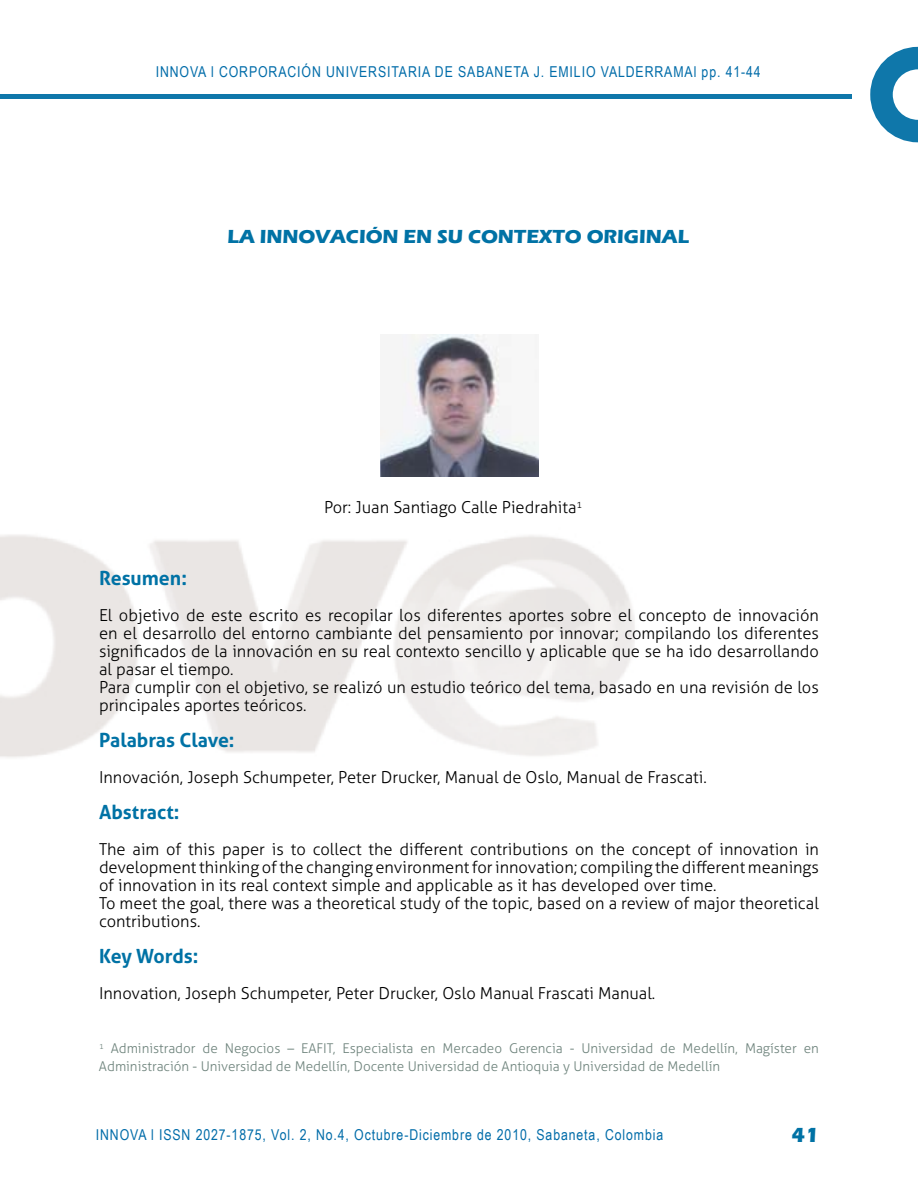
<style>
.page{position:relative;width:918px;height:1188px;background:#fff}
.page>*{position:absolute;margin:0;border:0;box-sizing:border-box;transform-origin:0 0}
.t1{font:700 21px "Eras ITC";color:#0072a5}
.t2{font:700 19.5px "Aller";color:#0072a5}
.t3{font:700 19.5px "Eras ITC";color:#0072a5}
.t4{font:300 16.5px/18px "Aller";color:#000}
.t5{font:15px "Arial Narrow";letter-spacing:.06em;color:#006ca9}
.t6{font:300 13.5px/18px "Aller";color:#6f847d}
</style>
<div class="page">
<img style="left:0;top:46px;width:916px;height:712px">
<svg style="left:870px;top:47px;width:48px;height:95px"></svg>
<div style="left:0;top:94px;width:851px;height:5px;background:#0f77aa"></div>
<img style="left:381px;top:334px;width:158px;height:143px">
<p class="t5" style="left:156px;top:61px;width:607px">INNOVA l CORPORACIÓN UNIVERSITARIA DE SABANETA J. EMILIO VALDERRAMAl pp. 41-44</p>
<p class="t3" style="left:228px;top:225px;width:463px">LA INNOVACIÓN EN SU CONTEXTO ORIGINAL</p>
<p class="t4" style="left:324px;top:498px;width:260px">Por: Juan Santiago Calle Piedrahita<sup>1</sup></p>
<p class="t2" style="left:99px;top:566px;width:89px">Resumen:</p>
<p class="t4" style="left:99px;top:606px;width:722px">El objetivo de este escrito es recopilar los diferentes aportes sobre el concepto de innovación en el desarrollo del entorno cambiante del pensamiento por innovar; compilando los diferentes significados de la innovación en su real contexto sencillo y aplicable que se ha ido desarrollando al pasar el tiempo.<br>Para cumplir con el objetivo, se realizó un estudio teórico del tema, basado en una revisión de los principales aportes teóricos.</p>
<p class="t2" style="left:99px;top:728px;width:137px">Palabras Clave:</p>
<p class="t4" style="left:99px;top:768px;width:609px">Innovación, Joseph Schumpeter, Peter Drucker, Manual de Oslo, Manual de Frascati.</p>
<p class="t2" style="left:99px;top:800px;width:82px">Abstract:</p>
<p class="t4" style="left:99px;top:840px;width:721px">The aim of this paper is to collect the different contributions on the concept of innovation in development thinking of the changing environment for innovation; compiling the different meanings of innovation in its real context simple and applicable as it has developed over time.<br>To meet the goal, there was a theoretical study of the topic, based on a review of major theoretical contributions.</p>
<p class="t2" style="left:99px;top:944px;width:101px">Key Words:</p>
<p class="t4" style="left:99px;top:984px;width:558px">Innovation, Joseph Schumpeter, Peter Drucker, Oslo Manual Frascati Manual.</p>
<p class="t6" style="left:99px;top:1039px;width:721px"><sup>1</sup> Administrador de Negocios – EAFIT, Especialista en Mercadeo Gerencia - Universidad de Medellín, Magíster en<br>Administración - Universidad de Medellín, Docente Universidad de Antioquia y Universidad de Medellín</p>
<p class="t5" style="left:96px;top:1124px;width:569px">INNOVA l ISSN 2027-1875, Vol. 2, No.4, Octubre-Diciembre de 2010, Sabaneta, Colombia</p>
<p class="t1" style="left:792px;top:1122px;width:29px">41</p>
</div>
